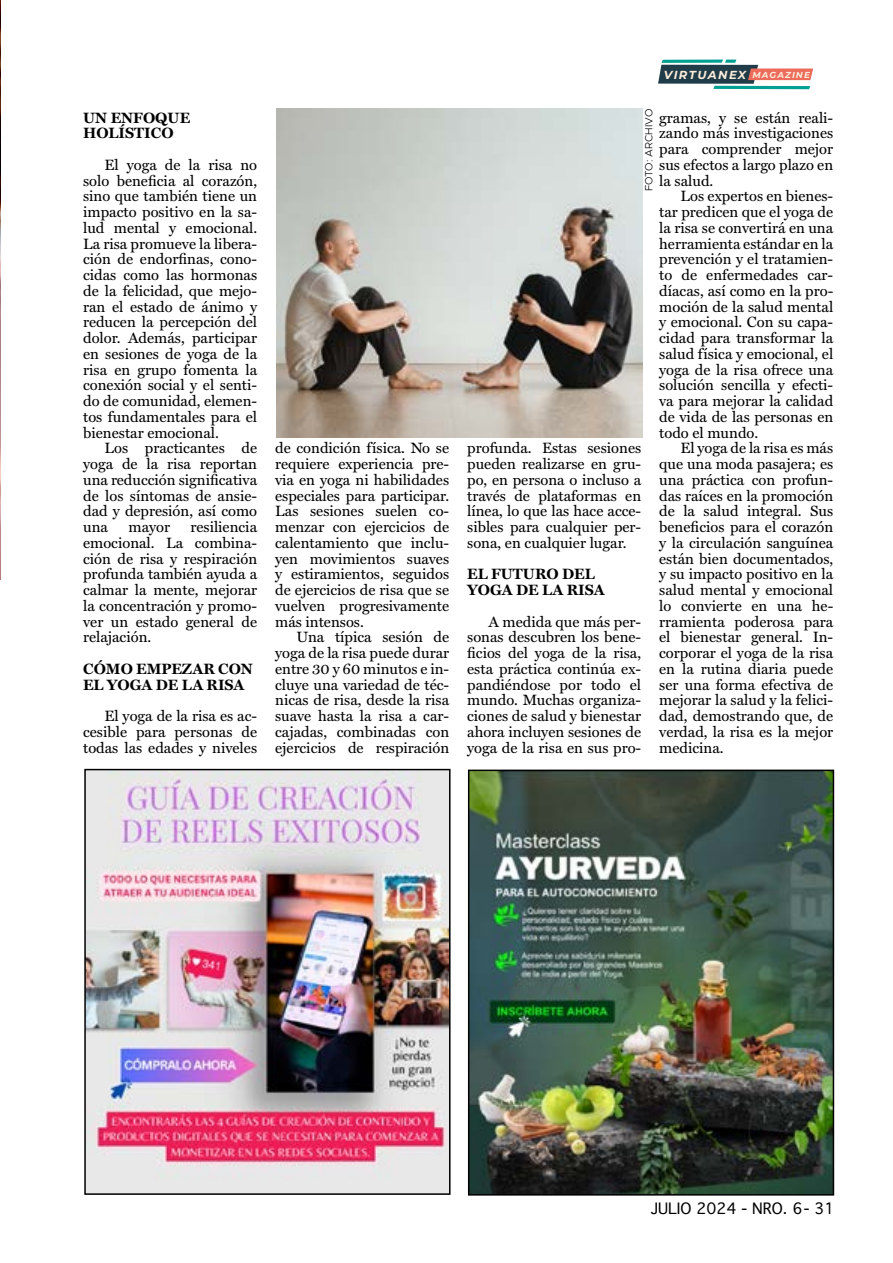
<style>
.page{position:relative;width:893px;height:1263px;background:#fff}
.page>*{position:absolute;margin:0;border:0;box-sizing:border-box;transform-origin:0 0}
.t1{font:15px/15.8px "Miller Text";color:#000;text-align:justify}
.t2{font:700 15px/15.8px "Miller Text";color:#000}
.t3{font:15px "Geneva";color:#000}
.t4{font:italic 700 11.55px "Montserrat";letter-spacing:.12em;color:#fdeddc}
.t5{font:300 10.5px "Metropolis";color:#000}
.s1{font-size:8.7px}
</style>
<div class="page">
<svg style="left:658px;top:60px;width:155px;height:29px"></svg>
<img style="left:87px;top:772px;width:361px;height:420px">
<div style="left:84px;top:769px;width:367px;height:426px;border:2px solid #000"></div>
<img style="left:471px;top:772px;width:360px;height:420px">
<div style="left:468px;top:769px;width:366px;height:426px;border:2px solid #000"></div>
<img style="left:0;top:0;width:1px;height:579px">
<img style="left:276px;top:108px;width:366px;height:330px">
<p class="t2" style="left:83px;top:109px;width:109px">UN ENFOQUE<br>HOLÍSTICO</p>
<p class="t1" style="left:83px;top:156px;width:176px;text-indent:21px">El yoga de la risa no solo beneficia al corazón, sino que también tiene un impacto positivo en la sa&shy;lud mental y emocional.<br>La risa promueve la libera&shy;ción de endorfinas, cono&shy;cidas como las hormonas de la felicidad, que mejo&shy;ran el estado de ánimo y reducen la percepción del dolor. Además, participar en sesiones de yoga de la risa en grupo fomenta la conexión social y el senti&shy;do de comunidad, elemen&shy;tos fundamentales para el bienestar emocional.</p>
<p class="t1" style="left:83px;top:439px;width:176px;text-indent:21px">Los practicantes de yoga de la risa reportan una reducción significativa de los síntomas de ansie&shy;dad y depresión, así como una</p>
<p class="t1" style="left:83px;top:518px;width:176px;text-indent:107px">resiliencia emocional. La combina&shy;ción de risa y respiración profunda también ayuda a calmar la mente, mejorar la concentración y promo&shy;ver un estado general de relajación.</p>
<p class="t2" style="left:83px;top:660px;width:171px">CÓMO EMPEZAR CON<br>EL YOGA DE LA RISA</p>
<p class="t1" style="left:83px;top:707px;width:176px;text-indent:21px">El yoga de la risa es ac&shy;cesible para personas de todas las edades y niveles</p>
<p class="t1" style="left:129px;top:518px;width:43px">mayor</p>
<p class="t1" style="left:275px;top:439px;width:176px">de condición física. No se requiere experiencia pre&shy;via en yoga ni habilidades especiales para participar.<br>Las sesiones suelen co&shy;menzar con ejercicios de calentamiento que inclu&shy;yen movimientos suaves y estiramientos, seguidos de ejercicios de risa que se vuelven progresivamente más intensos.</p>
<p class="t1" style="left:275px;top:628px;width:176px;text-indent:21px">Una típica sesión de yoga de la risa puede durar entre 30 y 60 minutos e in&shy;cluye una variedad de téc&shy;nicas de risa, desde la risa suave hasta la risa a car&shy;cajadas, combinadas con ejercicios de respiración</p>
<p class="t4" style="left:664px;top:66px;width:148px">VIRTUANEX <span class="s1">MAGAZINE</span></p>
<p class="t5" style="left:642px;top:191px;width:84px;rotate:-90deg">FOTO: ARCHIVO</p>
<p class="t1" style="left:659px;top:108px;width:176px">gramas, y se están reali&shy;zando más investigaciones para comprender mejor sus efectos a largo plazo en la salud.</p>
<p class="t1" style="left:659px;top:187px;width:176px;text-indent:21px">Los expertos en bienes&shy;tar predicen que el yoga de la risa se convertirá en una herramienta estándar en la prevención y el tratamien&shy;to de enfermedades car&shy;díacas, así como en la pro&shy;moción de la salud mental y emocional. Con su capa&shy;cidad para transformar la salud física y emocional, el yoga de la risa ofrece una solución sencilla y efecti&shy;va para mejorar la calidad de vida de las personas en todo el mundo.</p>
<p class="t1" style="left:659px;top:439px;width:176px;text-indent:21px">El yoga de la risa es más que una moda pasajera; es una práctica con profun&shy;das raíces en la promoción de la salud integral. Sus beneficios para el corazón y la circulación sanguínea están bien documentados, y su impacto positivo en la salud mental y emocional lo convierte en una he&shy;rramienta poderosa para el bienestar general. In&shy;corporar el yoga de la risa en la rutina diaria puede ser una forma efectiva de mejorar la salud y la felici&shy;dad, demostrando que, de verdad, la risa es la mejor medicina.</p>
<p class="t1" style="left:467px;top:439px;width:176px">profunda. Estas sesiones pueden realizarse en gru&shy;po, en persona o incluso a través de plataformas en línea, lo que las hace acce&shy;sibles para cualquier per&shy;sona, en cualquier lugar.</p>
<p class="t2" style="left:467px;top:566px;width:139px">EL FUTURO DEL<br>YOGA DE LA RISA</p>
<p class="t1" style="left:467px;top:612px;width:176px;text-indent:21px">A medida que más per&shy;sonas descubren los bene&shy;ficios del yoga de la risa, esta práctica continúa ex&shy;pandiéndose por todo el mundo. Muchas organiza&shy;ciones de salud y bienestar ahora incluyen sesiones de yoga de la risa en sus pro-</p>
<p class="t3" style="left:651px;top:1200px;width:185px">JULIO 2024 - NRO. 6- 31</p>
</div>
